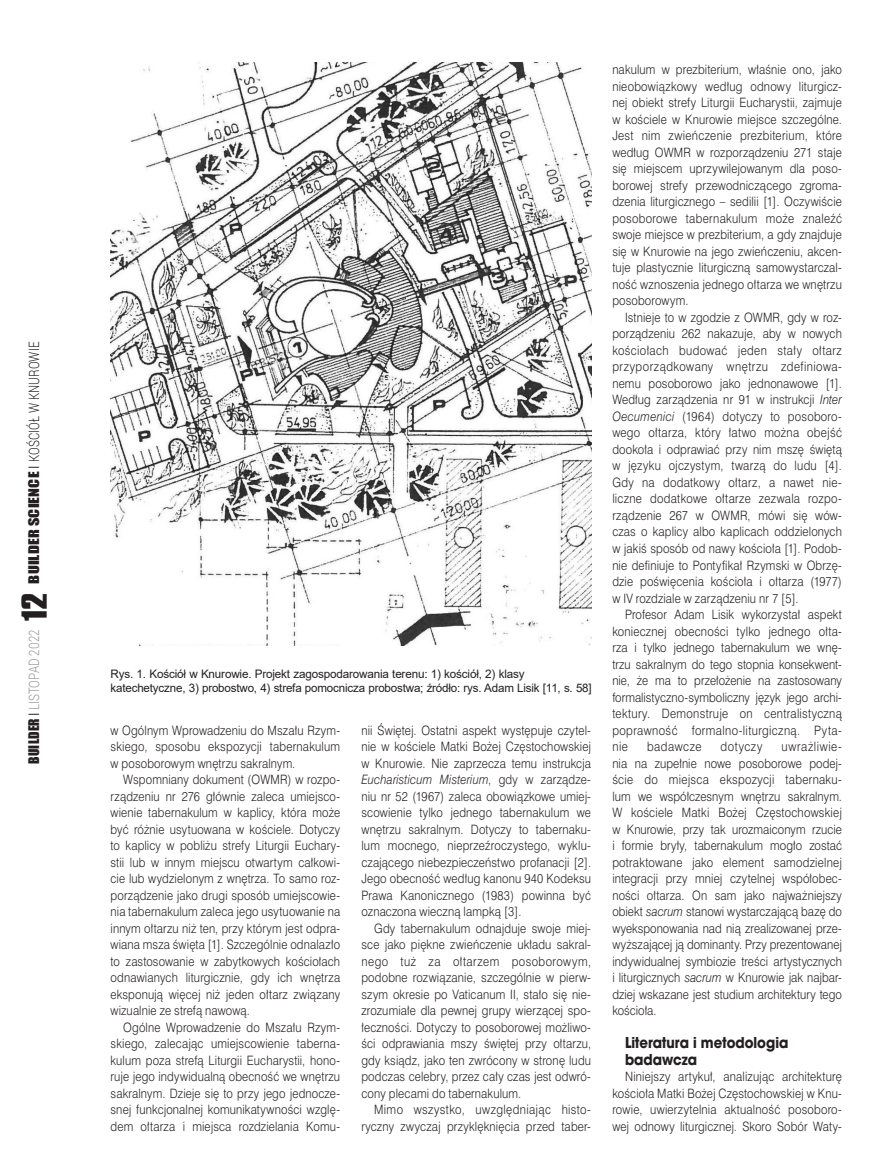
<style>
.page{position:relative;width:893px;height:1170px;background:#fff}
.page>*{position:absolute;margin:0;border:0;box-sizing:border-box;transform-origin:0 0}
.srodtytul{font:700 16.5px/16.5px "Avant Gar Got Itc TEE";color:#231f20;scale:.9 1}
.t1{font:300 14.25px "Roboto";letter-spacing:.005em;color:#231f20;scale:.8 1}
.t2{font:300 14.25px "Roboto";letter-spacing:.005em;color:#939598;scale:.8 1}
.tekst_swiss{font:12px/16.5px "Swis 721 Lt PL";letter-spacing:.015em;color:#231f20;text-align:justify;scale:.89 1}
.tekst_swiss-2{font:12px "Swis 721 Lt PL";letter-spacing:.045em;color:#231f20;scale:.89 1}
.tekst_swiss-3{font:12px "Swis 721 Lt PL";letter-spacing:.05em;color:#231f20;scale:.89 1}
.Fot_podpis{font:11.7px/13.5px "Arial";letter-spacing:-.015em;color:#231f20}
.s1{font-family:"Impact";font-weight:400;font-size:13.5px}
.s2{font-family:"Swis 721 Lt PL";font-weight:400;font-size:13.5px}
.s3{font-family:"Impact";font-weight:400;font-size:13.5px;color:#231f20}
.s4{font-family:"Swis 721 Lt PL";font-weight:400;font-size:13.5px;color:#231f20}
.s5{font-family:"Compacta PL";font-weight:700;font-size:30px;color:#231f20}
.s6{font-style:italic}
</style>
<div class="page">
<img style="left:111px;top:62px;width:480px;height:583px">
<p class="t1" style="left:24px;top:583px;width:304px;rotate:-90deg"><span class="s1">BUILDER SCIENCE</span> <span class="s2">I</span> KOŚCIÓŁ W KNUROWIE</p>
<p class="t2" style="left:24px;top:763px;width:215px;rotate:-90deg"><span class="s3">BUILDER</span> <span class="s4">I</span> LISTOPAD 2022 <span class="s5">12</span></p>
<p class="Fot_podpis" style="left:111px;top:667px;width:483px">Rys. 1. Kościół w Knurowie. Projekt zagospodarowania terenu: 1) kościół, 2) klasy katechetyczne, 3) probostwo, 4) strefa pomocnicza probostwa; źródło: rys. Adam Lisik [11, s. 58]</p>
<p class="tekst_swiss" style="left:111px;top:721px;width:259px">w Ogólnym Wprowadzeniu do Mszału Rzym&shy;skiego, sposobu ekspozycji tabernakulum w posoborowym wnętrzu sakralnym.</p>
<p class="tekst_swiss" style="left:111px;top:771px;width:260px;text-indent:13px">Wspomniany dokument (OWMR) w rozpo&shy;rządzeniu nr 276 głównie zaleca umiejsco&shy;wienie tabernakulum w kaplicy, która może być różnie usytuowana w kościele. Dotyczy to kaplicy w pobliżu strefy Liturgii Euchary&shy;stii lub w innym miejscu otwartym całkowi&shy;cie lub wydzielonym z wnętrza. To samo roz&shy;porządzenie jako drugi sposób umiejscowie&shy;nia tabernakulum zaleca jego usytuowanie na innym ołtarzu niż ten, przy którym jest odpra&shy;wiana msza święta [1]. Szczególnie odnalazło to zastosowanie w zabytkowych kościołach odnawianych liturgicznie, gdy ich wnętrza eksponują więcej niż jeden ołtarz związany wizualnie ze strefą nawową.</p>
<p class="tekst_swiss" style="left:111px;top:1018px;width:259px;text-indent:13px">Ogólne Wprowadzenie do Mszału Rzym&shy;skiego, zalecając umiejscowienie taberna&shy;kulum poza strefą Liturgii Eucharystii, hono&shy;ruje jego indywidualną obecność we wnętrzu sakralnym. Dzieje się to przy jego jednocze&shy;snej funkcjonalnej komunikatywności wzglę&shy;dem ołtarza i miejsca rozdzielania Komu-</p>
<p class="tekst_swiss" style="left:361px;top:721px;width:259px">nii Świętej. Ostatni aspekt występuje czytel&shy;nie w kościele Matki Bożej Częstochowskiej w Knurowie. Nie zaprzecza temu instrukcja <span class="s6">Eucharisticum Misterium</span>, gdy w zarządze&shy;niu nr 52 (1967) zaleca obowiązkowe umiej&shy;scowienie tylko jednego tabernakulum we wnętrzu sakralnym. Dotyczy to tabernaku&shy;lum mocnego, nieprzeźroczystego, wyklu&shy;czającego niebezpieczeństwo profanacji [2].<br>Jego obecność według kanonu 940 Kodeksu Prawa Kanonicznego (1983) powinna być oznaczona wieczną lampką [3].</p>
<p class="tekst_swiss" style="left:361px;top:919px;width:259px;text-indent:13px">Gdy tabernakulum odnajduje swoje miej&shy;sce jako piękne zwieńczenie układu sakral&shy;nego tuż za ołtarzem posoborowym, podobne rozwiązanie, szczególnie w pierw&shy;szym okresie po Vaticanum II, stało się nie&shy;zrozumiałe dla pewnej grupy wierzącej spo&shy;łeczności. Dotyczy to posoborowej możliwo&shy;ści odprawiania mszy świętej przy ołtarzu, gdy ksiądz, jako ten zwrócony w stronę ludu podczas celebry, przez cały czas jest odwró&shy;cony plecami do tabernakulum.</p>
<p class="tekst_swiss" style="left:361px;top:1101px;width:259px;text-align:right">Mimo wszystko, uwzględniając histo&shy;ryczny zwyczaj przyklęknięcia przed taber-</p>
<p class="tekst_swiss" style="left:612px;top:61px;width:259px">nakulum w prezbiterium, właśnie ono, jako nieobowiązkowy według odnowy liturgicz&shy;nej obiekt strefy Liturgii Eucharystii, zajmuje w kościele w Knurowie miejsce szczególne.<br>Jest nim zwieńczenie prezbiterium, które według OWMR w rozporządzeniu 271 staje się miejscem uprzywilejowanym dla poso&shy;borowej strefy przewodniczącego zgroma&shy;dzenia liturgicznego – sedilii [1]. Oczywiście posoborowe tabernakulum może znaleźć swoje miejsce w prezbiterium, a gdy znajduje się w Knurowie na jego zwieńczeniu, akcen&shy;tuje plastycznie liturgiczną samowystarczal&shy;ność wznoszenia jednego ołtarza we wnętrzu posoborowym.</p>
<p class="tekst_swiss" style="left:612px;top:309px;width:259px;text-indent:13px">Istnieje to w zgodzie z OWMR, gdy w roz&shy;porządzeniu 262 nakazuje, aby w nowych kościołach budować jeden stały ołtarz przyporządkowany wnętrzu zdefiniowa&shy;nemu posoborowo jako jednonawowe [1].<br>Według zarządzenia nr 91 w instrukcji <span class="s6">Inter Oecumenici</span> (1964) dotyczy to posoboro&shy;wego ołtarza, który łatwo można obejść dookoła i odprawiać przy nim mszę świętą w języku ojczystym, twarzą do ludu [4].<br>Gdy na dodatkowy ołtarz, a nawet nie&shy;liczne dodatkowe ołtarze zezwala rozpo&shy;rządzenie 267 w OWMR, mówi się wów&shy;czas o kaplicy albo kaplicach oddzielonych w jakiś sposób od nawy kościoła [1]. Podob&shy;nie definiuje to Pontyfikał Rzymski w Obrzę&shy;dzie poświęcenia kościoła i ołtarza (1977) w IV rozdziale w zarządzeniu nr 7 [5].</p>
<p class="tekst_swiss" style="left:612px;top:606px;width:260px;text-indent:13px">Profesor Adam Lisik wykorzystał aspekt koniecznej obecności tylko jednego ołta&shy;rza i tylko jednego tabernakulum we wnę&shy;trzu sakralnym do tego stopnia konsekwent&shy;nie, że ma to przełożenie na zastosowany formalistyczno-symboliczny język jego archi&shy;tektury. Demonstruje on centralistyczną poprawność formalno-liturgiczną. Pyta&shy;nie</p>
<p class="tekst_swiss" style="left:612px;top:738px;width:260px;text-indent:169px">uwrażliwie&shy;nia na zupełnie nowe posoborowe podej&shy;ście do miejsca ekspozycji tabernaku&shy;lum we współczesnym wnętrzu sakralnym.<br>W kościele Matki Bożej Częstochowskiej w Knurowie, przy tak urozmaiconym rzucie i formie bryły, tabernakulum mogło zostać potraktowane jako element samodzielnej integracji przy mniej czytelnej współobec&shy;ności ołtarza. On sam jako najważniejszy obiekt <span class="s6">sacrum</span> stanowi wystarczającą bazę do wyeksponowania nad nią zrealizowanej prze&shy;wyższającej ją dominanty. Przy prezentowanej indywidualnej symbiozie treści artystycznych i liturgicznych <span class="s6">sacrum</span> w Knurowie jak najbar&shy;dziej wskazane jest studium architektury tego kościoła.</p>
<p class="srodtytul" style="left:625px;top:1034px;width:183px">Literatura i metodologia badawcza</p>
<p class="tekst_swiss" style="left:612px;top:1068px;width:259px;text-indent:13px">Niniejszy artykuł, analizując architekturę kościoła Matki Bożej Częstochowskiej w Knu&shy;rowie, uwierzytelnia aktualność posoboro&shy;wej odnowy liturgicznej. Skoro Sobór Waty-</p>
<p class="tekst_swiss-2" style="left:647px;top:738px;width:63px">badawcze</p>
<p class="tekst_swiss-3" style="left:721px;top:738px;width:49px">dotyczy</p>
</div>
